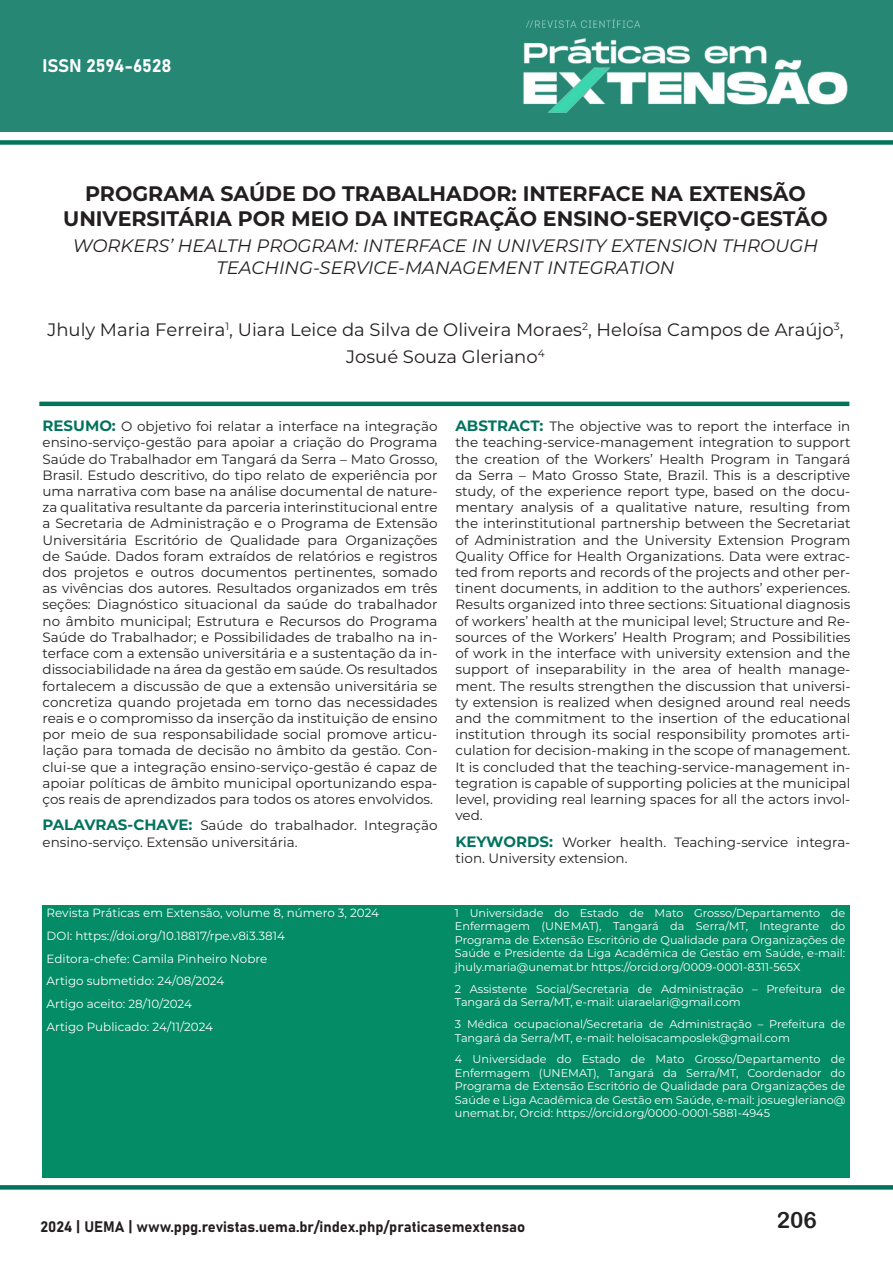
<style>
.page{position:relative;width:893px;height:1263px;background:#fff}
.page>*{position:absolute;margin:0;border:0;box-sizing:border-box;transform-origin:0 0}
.t1{font:22.5px "Arial Rounded MT Bold";color:#222}
.t2{font:700 21px/25.2px "Montserrat";color:#231f20;text-align:center}
.t3{font:italic 18px/21.6px "Montserrat";color:#231f20;text-align:center}
.t4{font:18px/27px "Montserrat";color:#231f20;text-align:center}
.t5{font:18px "Bahnschrift";color:#fff}
.t6{font:15px "Bahnschrift";color:#231f20}
.t7{font:13.5px/16.2px "Montserrat";color:#231f20;text-align:justify}
.t8{font:11.85px/22.6px "Montserrat";color:#fff}
.t9{font:11.25px/13.5px "Montserrat";color:#fff;text-align:justify}
.s1{font-weight:700;font-size:15px;color:#03735e}
</style>
<div class="page">
<div style="left:0;top:0;width:893px;height:132px;background:#268775"></div>
<img style="left:523px;top:18px;width:325px;height:95px">
<div style="left:0;top:140px;width:893px;height:5px;background:#03735e"></div>
<svg style="left:0;top:1185px;width:893px;height:4px;background:#0b7763"></svg>
<div style="left:43px;top:906px;width:807px;height:272px;background:#038c65"></div>
<hr style="left:39px;top:402px;width:810px;height:4px;background:#03735e">
<h3 class="t5" style="left:43px;top:52px;width:130px">ISSN 2594-6528</h3>
<h2 class="t2" style="left:63px;top:180px;width:766px">PROGRAMA SAÚDE DO TRABALHADOR: INTERFACE NA EXTENSÃO<br>UNIVERSITÁRIA POR MEIO DA INTEGRAÇÃO ENSINO-SERVIÇO-GESTÃO</h2>
<h3 class="t3" style="left:73px;top:234px;width:747px">WORKERS’ HEALTH PROGRAM: INTERFACE IN UNIVERSITY EXTENSION THROUGH<br>TEACHING-SERVICE-MANAGEMENT INTEGRATION</h3>
<h3 class="t4" style="left:47px;top:316px;width:798px">Jhuly Maria Ferreira<sup>1</sup>, Uiara Leice da Silva de Oliveira Moraes<sup>2</sup>, Heloísa Campos de Araújo<sup>3</sup>,<br>Josué Souza Gleriano<sup>4</sup></h3>
<p class="t7" style="left:43px;top:418px;width:396px"><span class="s1">RESUMO:</span> O objetivo foi relatar a interface na integração ensino-serviço-gestão para apoiar a criação do Programa Saúde do Trabalhador em Tangará da Serra – Mato Grosso, Brasil. Estudo descritivo, do tipo relato de experiência por uma narrativa com base na análise documental de nature&shy;za qualitativa resultante da parceria interinstitucional entre a Secretaria de Administração e o Programa de Extensão Universitária Escritório de Qualidade para Organizações de Saúde. Dados foram extraídos de relatórios e registros dos projetos e outros documentos pertinentes, somado as vivências dos autores. Resultados organizados em três seções: Diagnóstico situacional da saúde do trabalhador no âmbito municipal; Estrutura e Recursos do Programa Saúde do Trabalhador; e Possibilidades de trabalho na in&shy;terface com a extensão universitária e a sustentação da in&shy;dissociabilidade na área da gestão em saúde. Os resultados fortalecem a discussão de que a extensão universitária se concretiza quando projetada em torno das necessidades reais e o compromisso da inserção da instituição de ensino por meio de sua responsabilidade social promove articu&shy;lação para tomada de decisão no âmbito da gestão. Con&shy;clui-se que a integração ensino-serviço-gestão é capaz de apoiar políticas de âmbito municipal oportunizando espa&shy;ços reais de aprendizados para todos os atores envolvidos.</p>
<p class="t7" style="left:43px;top:817px;width:396px"><span class="s1">PALAVRAS-CHAVE:</span> Saúde do trabalhador. Integração ensino-serviço. Extensão universitária.</p>
<p class="t7" style="left:455px;top:418px;width:396px"><span class="s1">ABSTRACT:</span> The objective was to report the interface in the teaching-service-management integration to support the creation of the Workers’ Health Program in Tangará da Serra – Mato Grosso State, Brazil. This is a descriptive study, of the experience report type, based on the docu&shy;mentary analysis of a qualitative nature, resulting from the interinstitutional partnership between the Secretariat of Administration and the University Extension Program Quality Office for Health Organizations. Data were extrac&shy;ted from reports and records of the projects and other per&shy;tinent documents, in addition to the authors’ experiences.<br>Results organized into three sections: Situational diagnosis of workers’ health at the municipal level; Structure and Re&shy;sources of the Workers’ Health Program; and Possibilities of work in the interface with university extension and the support of inseparability in the area of health manage&shy;ment. The results strengthen the discussion that universi&shy;ty extension is realized when designed around real needs and the commitment to the insertion of the educational institution through its social responsibility promotes arti&shy;culation for decision-making in the scope of management.<br>It is concluded that the teaching-service-management in&shy;tegration is capable of supporting policies at the municipal level, providing real learning spaces for all the actors invol&shy;ved.</p>
<p class="t7" style="left:455px;top:833px;width:396px"><span class="s1">KEYWORDS:</span> Worker health. Teaching-service integra&shy;tion. University extension.</p>
<p class="t8" style="left:47px;top:901px;width:334px">Revista Práticas em Extensão, volume 8, número 3, 2024<br>DOI: https://doi.org/10.18817/rpe.v8i3.3814<br>Editora-chefe: Camila Pinheiro Nobre<br>Artigo submetido: 24/08/2024<br>Artigo aceito: 28/10/2024<br>Artigo Publicado: 24/11/2024</p>
<p class="t9" style="left:455px;top:905px;width:392px">1 Universidade do Estado de Mato Grosso/Departamento de Enfermagem (UNEMAT), Tangará da Serra/MT, Integrante do Programa de Extensão Escritório de Qualidade para Organizações de Saúde e Presidente da Liga Acadêmica de Gestão em Saúde, e-mail: jhuly.maria@unemat.br https://orcid.org/0009-0001-8311-565X</p>
<p class="t9" style="left:455px;top:981px;width:392px">2 Assistente Social/Secretaria de Administração – Prefeitura de<br>Tangará da Serra/MT, e-mail: uiaraelari@gmail.com</p>
<p class="t9" style="left:455px;top:1017px;width:392px">3 Médica ocupacional/Secretaria de Administração – Prefeitura de<br>Tangará da Serra/MT, e-mail: heloisacamposlek@gmail.com</p>
<p class="t9" style="left:455px;top:1052px;width:392px">4 Universidade do Estado de Mato Grosso/Departamento de Enfermagem (UNEMAT), Tangará da Serra/MT, Coordenador do Programa de Extensão Escritório de Qualidade para Organizações de Saúde e Liga Acadêmica de Gestão em Saúde, e-mail: josuegleriano@ unemat.br, Orcid: https://orcid.org/0000-0001-5881-4945</p>
<p class="t6" style="left:40px;top:1215px;width:486px">2024 | UEMA | www.ppg.revistas.uema.br/index.php/praticasemextensao</p>
<h1 class="t1" style="left:777px;top:1206px;width:42px">206</h1>
</div>
